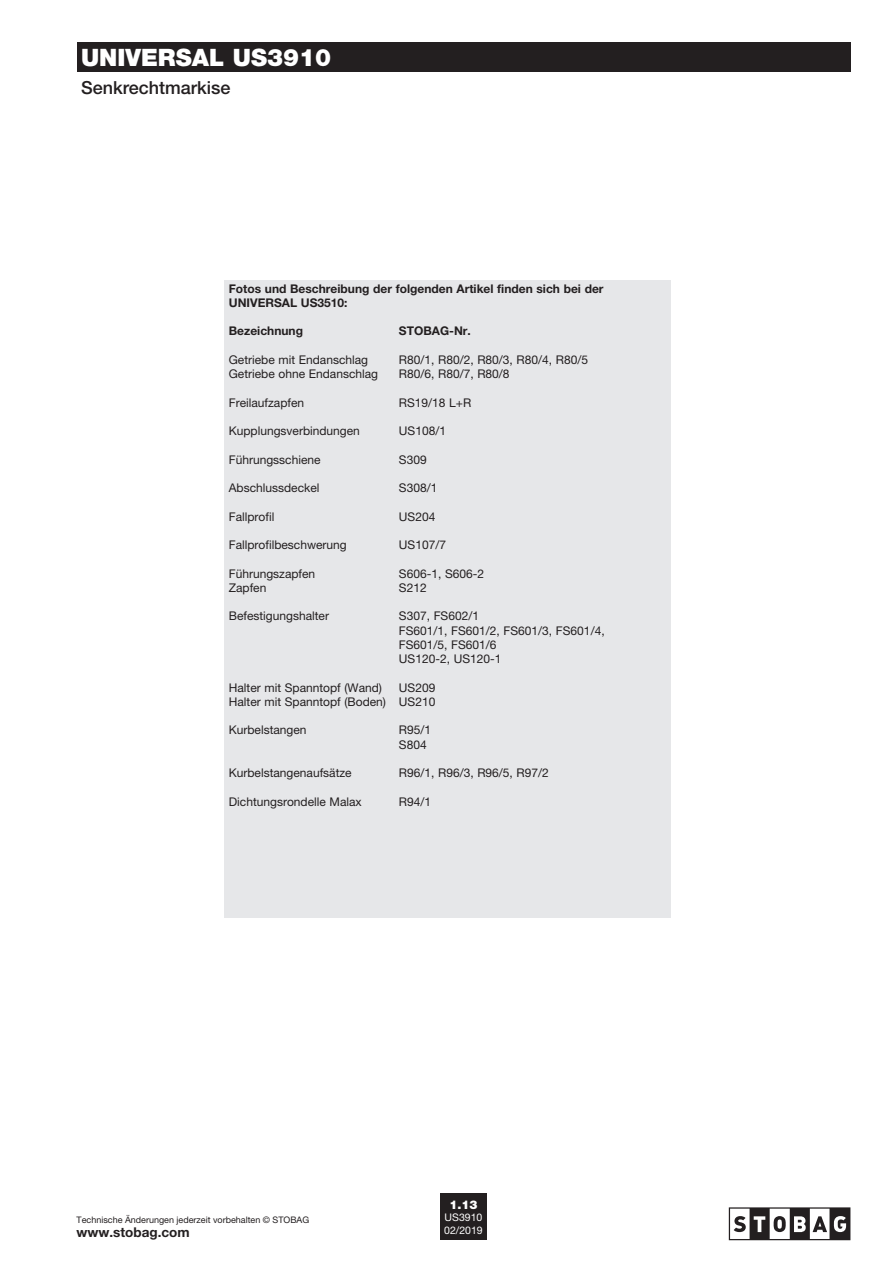
<style>
.page{position:relative;width:893px;height:1263px;background:#fff}
.page>*{position:absolute;margin:0;border:0;box-sizing:border-box;transform-origin:0 0}
.t1{font:900 24px "Helvetica Neue LT Pro";color:#fff}
.t2{font:500 18px "Helvetica Neue LT Pro";color:#231f20}
.t3{font:700 13.5px "Helvetica Neue LT Pro";color:#231f20}
.t4{font:12px/14.2px "Helvetica Neue LT Pro";color:#231f20}
.t5{font:700 12px/14.2px "Helvetica Neue LT Pro";color:#231f20}
.t6{font:900 12px "Helvetica Neue LT Pro";color:#fff}
.t7{font:10.5px "Helvetica Neue LT Pro";color:#fff}
.t8{font:9px "Helvetica Neue LT Pro";color:#231f20}
</style>
<div class="page">
<div style="left:77px;top:43px;width:773px;height:29px;background:#231f20"></div>
<div style="left:224px;top:280px;width:447px;height:637px;background:#e6e7e9"></div>
<div style="left:440px;top:1193px;width:47px;height:47px;background:#231f20"></div>
<svg style="left:729px;top:1207px;width:121px;height:33px"></svg>
<h1 class="t1" style="left:81px;top:43px;width:252px">UNIVERSAL US3910</h1>
<h2 class="t2" style="left:81px;top:76px;width:151px">Senkrechtmarkise</h2>
<p class="t5" style="left:229px;top:281px;width:376px">Fotos und Beschreibung der folgenden Artikel finden sich bei der<br>UNIVERSAL US3510:</p>
<p class="t5" style="left:229px;top:324px;width:76px">Bezeichnung</p>
<p class="t5" style="left:399px;top:324px;width:74px">STOBAG-Nr.</p>
<p class="t4" style="left:229px;top:352px;width:141px">Getriebe mit Endanschlag</p>
<p class="t4" style="left:399px;top:352px;width:191px">R80/1, R80/2, R80/3, R80/4, R80/5</p>
<p class="t4" style="left:229px;top:367px;width:151px">Getriebe ohne Endanschlag</p>
<p class="t4" style="left:399px;top:367px;width:112px">R80/6, R80/7, R80/8</p>
<p class="t4" style="left:229px;top:395px;width:77px">Freilaufzapfen</p>
<p class="t4" style="left:399px;top:395px;width:74px">RS19/18 L+R</p>
<p class="t4" style="left:229px;top:424px;width:133px">Kupplungsverbindungen</p>
<p class="t4" style="left:399px;top:424px;width:49px">US108/1</p>
<p class="t4" style="left:229px;top:452px;width:93px">Führungsschiene</p>
<p class="t4" style="left:399px;top:452px;width:29px">S309</p>
<p class="t4" style="left:229px;top:481px;width:92px">Abschlussdeckel</p>
<p class="t4" style="left:399px;top:481px;width:40px">S308/1</p>
<p class="t4" style="left:229px;top:509px;width:47px">Fallprofil</p>
<p class="t4" style="left:399px;top:509px;width:38px">US204</p>
<p class="t4" style="left:229px;top:538px;width:119px">Fallprofilbeschwerung</p>
<p class="t4" style="left:399px;top:538px;width:49px">US107/7</p>
<p class="t4" style="left:229px;top:566px;width:88px">Führungszapfen</p>
<p class="t4" style="left:399px;top:566px;width:87px">S606-1, S606-2</p>
<p class="t4" style="left:229px;top:580px;width:39px">Zapfen</p>
<p class="t4" style="left:399px;top:580px;width:29px">S212</p>
<p class="t4" style="left:229px;top:609px;width:102px">Befestigungshalter</p>
<p class="t4" style="left:399px;top:609px;width:207px">S307, FS602/1<br>FS601/1, FS601/2, FS601/3, FS601/4,<br>FS601/5, FS601/6<br>US120-2, US120-1</p>
<p class="t4" style="left:229px;top:680px;width:155px">Halter mit Spanntopf (Wand)</p>
<p class="t4" style="left:229px;top:680px;width:208px;text-align:right">US209<br>Halter mit Spanntopf (Boden) US210</p>
<p class="t4" style="left:229px;top:723px;width:79px">Kurbelstangen</p>
<p class="t4" style="left:399px;top:723px;width:34px">R95/1<br>S804</p>
<p class="t4" style="left:229px;top:766px;width:124px">Kurbelstangenaufsätze</p>
<p class="t4" style="left:399px;top:766px;width:151px">R96/1, R96/3, R96/5, R97/2</p>
<p class="t4" style="left:229px;top:794px;width:135px">Dichtungsrondelle Malax</p>
<p class="t4" style="left:399px;top:794px;width:34px">R94/1</p>
<p class="t6" style="left:449px;top:1197px;width:30px">1.13</p>
<p class="t7" style="left:445px;top:1211px;width:39px">US3910</p>
<p class="t8" style="left:77px;top:1214px;width:234px">Technische Änderungen jederzeit vorbehalten © STOBAG</p>
<p class="t3" style="left:77px;top:1224px;width:115px">www.stobag.com</p>
<p class="t7" style="left:444px;top:1224px;width:40px">02/2019</p>
</div>
